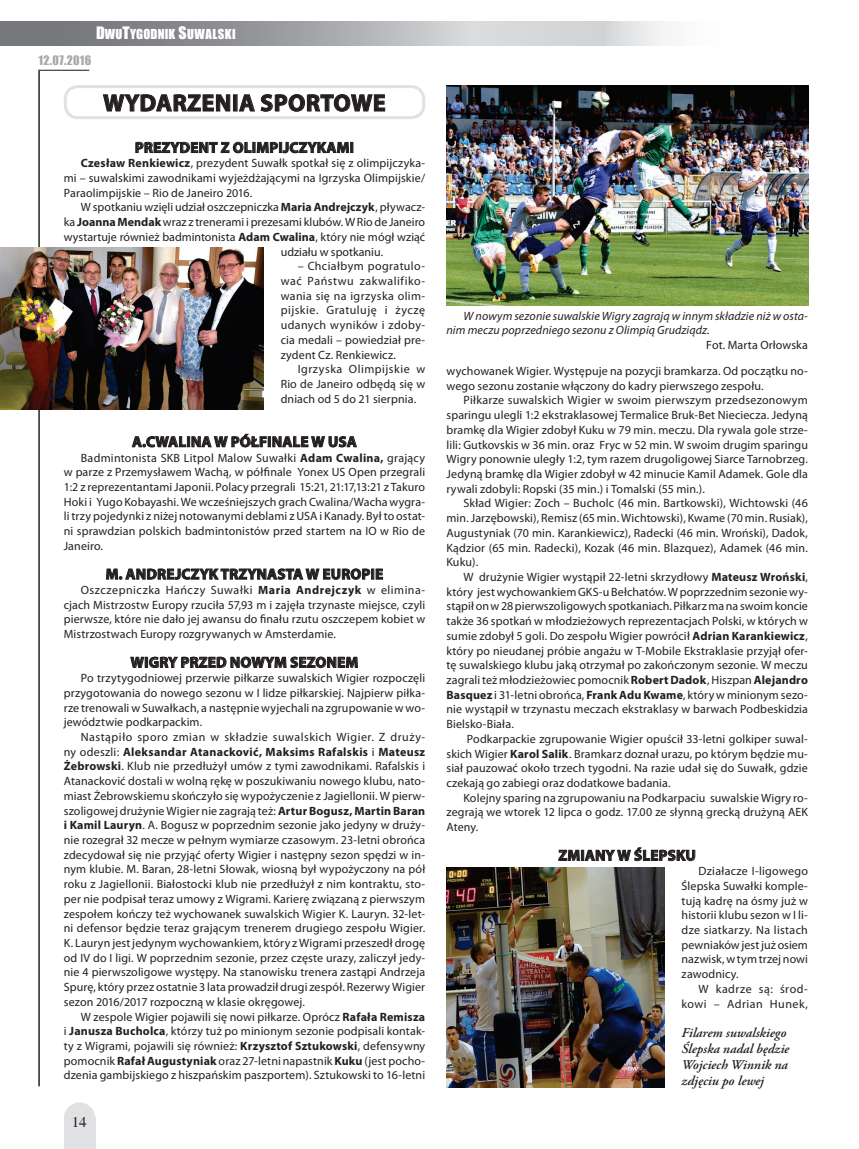
<style>
.page{position:relative;width:859px;height:1149px;background:#fff}
.page>*{position:absolute;margin:0;border:0;box-sizing:border-box;transform-origin:0 0}
._3_śródtytul{font:700 24px "Myriad Pro";letter-spacing:.02em;color:#231f20}
._3_śródtytul-2{font:700 15px "Myriad Pro";letter-spacing:.02em;color:#231f20}
.t1{font:15px "Times";color:#231f20}
._4_podpis{font:italic 600 13.5px/16.2px "Adobe Garamond Pro";color:#231f20}
.t2{font:12.6px "Impact";letter-spacing:.015em;color:#fff}
._6_ramka{font:12px/14.7px "Myriad Pro";letter-spacing:.01em;color:#231f20;text-align:justify}
._6_ramka-2{font:italic 12px/14.7px "Myriad Pro";letter-spacing:.01em;color:#231f20}
._6_ramka-3{font:12px/14.7px "Myriad Pro";letter-spacing:.04em;color:#231f20;text-align:right}
.t3{font:12px "Impact";letter-spacing:.03em;color:#a8a9ad}
.s1{font-size:15.75px}
.s2{font-weight:700}
</style>
<div class="page">
<hr style="left:39px;top:70px;width:1px;height:1015px;background:#231f20">
<hr style="left:39px;top:70px;width:50px;height:1px;background:#231f20">
<div style="left:64px;top:1101px;width:31px;height:33px;background:#e0e1e3;border-radius:50%"></div>
<div style="left:64px;top:1117px;width:31px;height:31px;background:#e0e1e3"></div>
<svg style="left:0;top:21px;width:667px;height:24px;background:#abadaf"></svg>
<svg style="left:136px;top:141px;width:217px;height:12px"></svg>
<svg style="left:132px;top:433px;width:225px;height:15px"></svg>
<svg style="left:106px;top:568px;width:277px;height:12px"></svg>
<svg style="left:130px;top:656px;width:228px;height:13px"></svg>
<svg style="left:558px;top:847px;width:137px;height:15px"></svg>
<img style="left:0;top:247px;width:264px;height:162px">
<img style="left:446px;top:85px;width:362px;height:220px">
<img style="left:446px;top:867px;width:219px;height:219px">
<svg style="left:64px;top:85px;width:361px;height:33px"></svg>
<p class="t2" style="left:96px;top:25px;width:141px"><span class="s1">D</span>WU<span class="s1">T</span>YGODNIK <span class="s1">S</span>UWALSKI</p>
<p class="t3" style="left:38px;top:51px;width:54px">12.07.2016</p>
<p class="_3_śródtytul" style="left:103px;top:89px;width:284px">WYDARZENIA SPORTOWE</p>
<p class="_3_śródtytul-2" style="left:135px;top:139px;width:220px">PREZYDENT Z OLIMPIJCZYKAMI</p>
<p class="_6_ramka" style="left:64px;top:156px;width:363px;text-indent:17px"><span class="s2">Czesław Renkiewicz</span>, prezydent Suwałk spotkał się z olimpijczyka&shy;mi – suwalskimi zawodnikami wyjeżdżającymi na Igrzyska Olimpijskie/ Paraolimpijskie – Rio de Janeiro 2016.</p>
<p class="_6_ramka" style="left:81px;top:200px;width:346px">W spotkaniu wzięli udział oszczepniczka <span class="s2">Maria Andrejczyk</span>, pływacz-</p>
<p class="_6_ramka" style="left:64px;top:215px;width:363px">ka <span class="s2">Joanna Mendak</span> wraz z trenerami i prezesami klubów. W Rio de Janeiro</p>
<p class="_6_ramka" style="left:64px;top:229px;width:363px">wystartuje również badmintonista <span class="s2">Adam Cwalina</span>, który nie mógł wziąć</p>
<p class="_6_ramka" style="left:281px;top:244px;width:104px">udziału w spotkaniu.</p>
<p class="_6_ramka" style="left:281px;top:259px;width:146px;text-indent:17px">– Chciałbym pogratulo&shy;wać Państwu zakwalifiko&shy;wania się na igrzyska olim&shy;pijskie. Gratuluję i życzę udanych wyników i zdoby&shy;cia medali – powiedział pre&shy;zydent Cz. Renkiewicz.</p>
<p class="_6_ramka" style="left:281px;top:362px;width:146px;text-indent:17px">Igrzyska Olimpijskie w Rio de Janeiro odbędą się w dniach od 5 do 21 sierpnia.</p>
<p class="_3_śródtytul-2" style="left:132px;top:433px;width:226px">A.CWALINA W PÓŁFINALE W USA</p>
<p class="_6_ramka" style="left:64px;top:450px;width:363px;text-indent:17px">Badmintonista SKB Litpol Malow Suwałki <span class="s2">Adam Cwalina,</span> grający w parze z Przemysławem Wachą, w półfinale Yonex US Open przegrali 1:2 z reprezentantami Japonii. Polacy przegrali 15:21, 21:17,13:21 z Takuro Hoki i Yugo Kobayashi. We wcześniejszych grach Cwalina/Wacha wygra&shy;li trzy pojedynki z niżej notowanymi deblami z USA i Kanady. Był to ostat&shy;ni sprawdzian polskich badmintonistów przed startem na IO w Rio de Janeiro.</p>
<p class="_3_śródtytul-2" style="left:106px;top:565px;width:279px">M. ANDREJCZYK TRZYNASTA W EUROPIE</p>
<p class="_6_ramka" style="left:64px;top:582px;width:363px;text-indent:17px">Oszczepniczka Hańczy Suwałki <span class="s2">Maria Andrejczyk</span> w elimina&shy;cjach Mistrzostw Europy rzuciła 57,93 m i zajęła trzynaste miejsce, czyli pierwsze, które nie dało jej awansu do finału rzutu oszczepem kobiet w Mistrzostwach Europy rozgrywanych w Amsterdamie.</p>
<p class="_3_śródtytul-2" style="left:131px;top:653px;width:229px">WIGRY PRZED NOWYM SEZONEM</p>
<p class="_6_ramka" style="left:64px;top:670px;width:363px;text-indent:17px">Po trzytygodniowej przerwie piłkarze suwalskich Wigier rozpoczęli przygotowania do nowego sezonu w I lidze piłkarskiej. Najpierw piłka&shy;rze trenowali w Suwałkach, a następnie wyjechali na zgrupowanie w wo&shy;jewództwie podkarpackim.</p>
<p class="_6_ramka" style="left:64px;top:729px;width:363px;text-indent:17px">Nastąpiło sporo zmian w składzie suwalskich Wigier. Z druży&shy;ny odeszli: <span class="s2">Aleksandar Atanacković, Maksims Rafalskis</span> i <span class="s2">Mateusz Żebrowski</span>. Klub nie przedłużył umów z tymi zawodnikami. Rafalskis i Atanacković dostali w wolną rękę w poszukiwaniu nowego klubu, nato&shy;miast Żebrowskiemu skończyło się wypożyczenie z Jagiellonii. W pierw&shy;szoligowej drużynie Wigier nie zagrają też: <span class="s2">Artur Bogusz, Martin Baran i Kamil Lauryn</span>. A. Bogusz w poprzednim sezonie jako jedyny w druży&shy;nie rozegrał 32 mecze w pełnym wymiarze czasowym. 23-letni obrońca zdecydował się nie przyjąć oferty Wigier i następny sezon spędzi w in&shy;nym klubie. M. Baran, 28-letni Słowak, wiosną był wypożyczony na pół roku z Jagiellonii. Białostocki klub nie przedłużył z nim kontraktu, sto&shy;per nie podpisał teraz umowy z Wigrami. Karierę związaną z pierwszym zespołem kończy też wychowanek suwalskich Wigier K. Lauryn. 32-let&shy;ni defensor będzie teraz grającym trenerem drugiego zespołu Wigier.<br>K. Lauryn jest jedynym wychowankiem, który z Wigrami przeszedł drogę od IV do I ligi. W poprzednim sezonie, przez częste urazy, zaliczył jedy&shy;nie 4 pierwszoligowe występy. Na stanowisku trenera zastąpi Andrzeja Spurę, który przez ostatnie 3 lata prowadził drugi zespół. Rezerwy Wigier sezon 2016/2017 rozpoczną w klasie okręgowej.</p>
<p class="_6_ramka" style="left:64px;top:1009px;width:363px;text-indent:17px">W zespole Wigier pojawili się nowi piłkarze. Oprócz <span class="s2">Rafała Remisza </span>i <span class="s2">Janusza Bucholca</span>, którzy tuż po minionym sezonie podpisali kontak&shy;ty z Wigrami, pojawili się również: <span class="s2">Krzysztof Sztukowski</span>, defensywny pomocnik <span class="s2">Rafał Augustyniak</span> oraz 27-letni napastnik <span class="s2">Kuku</span> (jest pocho&shy;dzenia gambijskiego z hiszpańskim paszportem). Sztukowski to 16-letni</p>
<p class="t1" style="left:72px;top:1113px;width:16px">14</p>
<p class="_6_ramka-2" style="left:446px;top:308px;width:363px;text-indent:17px">W nowym sezonie suwalskie Wigry zagrają w innym składzie niż w osta&shy;nim meczu poprzedniego sezonu z Olimpią Grudziądz.</p>
<p class="_6_ramka" style="left:706px;top:338px;width:103px">Fot. Marta Orłowska</p>
<p class="_6_ramka" style="left:446px;top:364px;width:363px">wychowanek Wigier. Występuje na pozycji bramkarza. Od początku no&shy;wego sezonu zostanie włączony do kadry pierwszego zespołu.</p>
<p class="_6_ramka" style="left:446px;top:393px;width:363px;text-indent:17px">Piłkarze suwalskich Wigier w swoim pierwszym przedsezonowym sparingu ulegli 1:2 ekstraklasowej Termalice Bruk-Bet Nieciecza. Jedyną bramkę dla Wigier zdobył Kuku w 79 min. meczu. Dla rywala gole strze&shy;lili: Gutkovskis w 36 min. oraz Fryc w 52 min. W swoim drugim sparingu Wigry ponownie uległy 1:2, tym razem drugoligowej Siarce Tarnobrzeg.<br>Jedyną bramkę dla Wigier zdobył w 42 minucie Kamil Adamek. Gole dla rywali zdobyli: Ropski (35 min.) i Tomalski (55 min.).</p>
<p class="_6_ramka" style="left:446px;top:496px;width:363px;text-indent:17px">Skład Wigier: Zoch – Bucholc (46 min. Bartkowski), Wichtowski (46 min. Jarzębowski), Remisz (65 min. Wichtowski), Kwame (70 min. Rusiak), Augustyniak (70 min. Karankiewicz), Radecki (46 min. Wroński), Dadok, Kądzior (65 min. Radecki), Kozak (46 min. Blazquez), Adamek (46 min.<br>Kuku).</p>
<p class="_6_ramka" style="left:446px;top:569px;width:363px;text-indent:17px">W drużynie Wigier wystąpił 22-letni skrzydłowy <span class="s2">Mateusz Wroński</span>, który jest wychowankiem GKS-u Bełchatów. W poprzzednim sezonie wy&shy;stąpił on w 28 pierwszoligowych spotkaniach. Piłkarz ma na swoim koncie także 36 spotkań w młodzieżowych reprezentacjach Polski, w których w sumie zdobył 5 goli. Do zespołu Wigier powrócił <span class="s2">Adrian Karankiewicz</span>, który po nieudanej próbie angażu w T-Mobile Ekstraklasie przyjął ofer&shy;tę suwalskiego klubu jaką otrzymał po zakończonym sezonie. W meczu zagrali też młodzieżowiec pomocnik <span class="s2">Robert Dadok</span>, Hiszpan <span class="s2">Alejandro Basquez</span> i 31-letni obrońca, <span class="s2">Frank Adu Kwame</span>, który w minionym sezo&shy;nie wystąpił w trzynastu meczach ekstraklasy w barwach Podbeskidzia Bielsko-Biała.</p>
<p class="_6_ramka" style="left:446px;top:731px;width:363px;text-indent:20px">Podkarpackie zgrupowanie Wigier opuścił 33-letni golkiper suwal&shy;skich Wigier <span class="s2">Karol Salik</span>. Bramkarz doznał urazu, po którym będzie mu&shy;siał pauzować około trzech tygodni. Na razie udał się do Suwałk, gdzie czekają go zabiegi oraz dodatkowe badania.</p>
<p class="_6_ramka" style="left:446px;top:790px;width:363px;text-indent:17px">Kolejny sparing na zgrupowaniu na Podkarpaciu suwalskie Wigry ro&shy;zegrają we wtorek 12 lipca o godz. 17.00 ze słynną grecką drużyną AEK Ateny.</p>
<p class="_3_śródtytul-2" style="left:558px;top:846px;width:139px">ZMIANY W ŚLEPSKU</p>
<p class="_6_ramka" style="left:682px;top:863px;width:128px;text-indent:17px">Działacze I-ligowego Ślepska Suwałki komple&shy;tują kadrę na ósmy już w historii klubu sezon w I li&shy;dze siatkarzy. Na listach pewniaków jest już osiem nazwisk, w tym trzej nowi zawodnicy.</p>
<p class="_6_ramka-3" style="left:682px;top:981px;width:128px">W kadrze są: środ&shy;kowi – Adrian Hunek,</p>
<p class="_4_podpis" style="left:682px;top:1024px;width:109px">Filarem suwalskiego<br>Ślepska nadal będzie<br>Wojciech Winnik na zdjęciu po lewej</p>
</div>
